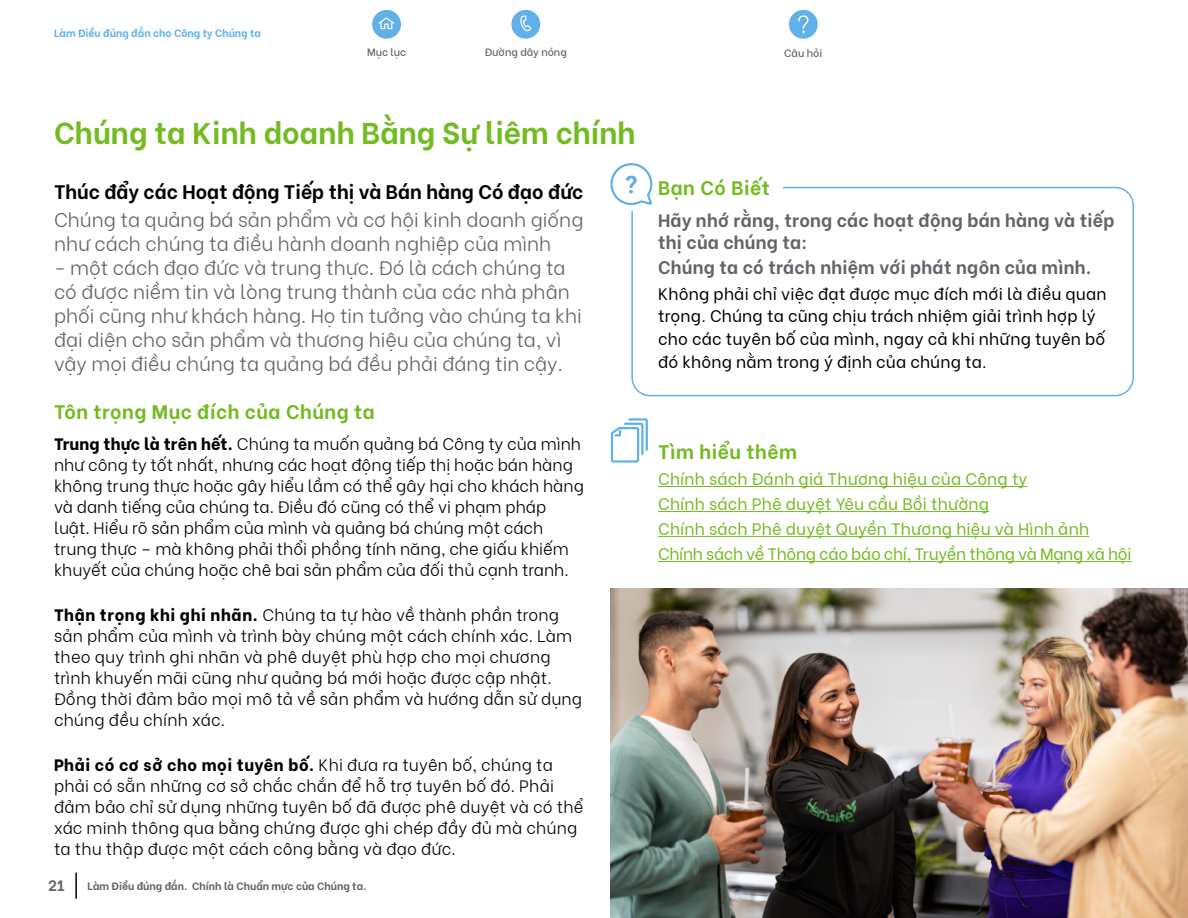
<style>
.page{position:relative;width:1188px;height:918px;background:#fff}
.page>*{position:absolute;margin:0;border:0;box-sizing:border-box;transform-origin:0 0}
.t1{font:700 30px "Be Vietnam";color:#74bb23}
.t2{font:300 19.5px/24px "Be Vietnam";color:#61646a}
.t3{font:700 19.5px "Be Vietnam";letter-spacing:.025em;color:#74bb23}
.t4{font:700 19.5px "Be Vietnam";color:#000}
.t5{font:700 18px/22.5px "Be Vietnam";letter-spacing:.01em;color:#61646a}
.t6{font:300 16.5px/21px "Be Vietnam";letter-spacing:.01em;color:#000}
.t7{font:16.5px/22.5px "Be Vietnam";letter-spacing:.01em;color:#000}
.t8{font:16.5px/25px "Be Vietnam";letter-spacing:.01em;color:#74bb23}
.t9{font:700 15px "Be Vietnam";color:#61646a}
.t10{font:700 10.5px "Be Vietnam";color:#61646a}
.t11{font:700 10.5px "Be Vietnam";color:#61b1e8}
.t12{font:500 10.5px "Be Vietnam";color:#61646a}
.s1{font-weight:800}
</style>
<div class="page">
<svg style="left:372px;top:10px;width:29px;height:29px"></svg>
<svg style="left:511px;top:9px;width:30px;height:30px"></svg>
<svg style="left:789px;top:9px;width:29px;height:30px"></svg>
<div style="left:631px;top:187px;width:503px;height:209px;border:2px solid #61b1e8;border-radius:18px"></div>
<div style="left:620px;top:164px;width:163px;height:47px;background:#fff"></div>
<svg style="left:610px;top:163px;width:43px;height:43px"></svg>
<hr style="left:658px;top:486px;width:369px;height:1px;background:#74bb23">
<hr style="left:658px;top:511px;width:331px;height:1px;background:#74bb23">
<hr style="left:658px;top:536px;width:431px;height:1px;background:#74bb23">
<hr style="left:658px;top:561px;width:474px;height:1px;background:#74bb23">
<svg style="left:610px;top:418px;width:38px;height:45px"></svg>
<img style="left:611px;top:589px;width:577px;height:329px">
<hr style="left:75px;top:873px;width:2px;height:26px;background:#000">
<p class="t11" style="left:54px;top:24px;width:209px">Làm Điều đúng đắn cho Công ty Chúng ta</p>
<p class="t12" style="left:367px;top:44px;width:41px">Mục lục</p>
<p class="t12" style="left:485px;top:44px;width:84px">Đường dây nóng</p>
<p class="t12" style="left:784px;top:44px;width:40px">Câu hỏi</p>
<h1 class="t1" style="left:54px;top:108px;width:583px">Chúng ta Kinh doanh Bằng Sự liêm chính</h1>
<p class="t4" style="left:54px;top:176px;width:531px">Thúc đẩy các Hoạt động Tiếp thị và Bán hàng Có đạo đức</p>
<p class="t2" style="left:54px;top:206px;width:531px">Chúng ta quảng bá sản phẩm và cơ hội kinh doanh giống như cách chúng ta điều hành doanh nghiệp của mình</p>
<p class="t2" style="left:54px;top:254px;width:529px">- một cách đạo đức và trung thực. Đó là cách chúng ta có được niềm tin và lòng trung thành của các nhà phân phối cũng như khách hàng. Họ tin tưởng vào chúng ta khi đại diện cho sản phẩm và thương hiệu của chúng ta, vì vậy mọi điều chúng ta quảng bá đều phải đáng tin cậy.</p>
<p class="t3" style="left:54px;top:396px;width:323px">Tôn trọng Mục đích của Chúng ta</p>
<p class="t6" style="left:54px;top:432px;width:532px"><span class="s1">Trung thực là trên hết.</span> Chúng ta muốn quảng bá Công ty của mình như công ty tốt nhất, nhưng các hoạt động tiếp thị hoặc bán hàng không trung thực hoặc gây hiểu lầm có thể gây hại cho khách hàng và danh tiếng của chúng ta. Điều đó cũng có thể vi phạm pháp luật. Hiểu rõ sản phẩm của mình và quảng bá chúng một cách trung thực – mà không phải thổi phồng tính năng, che giấu khiếm khuyết của chúng hoặc chê bai sản phẩm của đối thủ cạnh tranh.</p>
<p class="t6" style="left:54px;top:603px;width:530px"><span class="s1">Thận trọng khi ghi nhãn.</span> Chúng ta tự hào về thành phần trong sản phẩm của mình và trình bày chúng một cách chính xác. Làm theo quy trình ghi nhãn và phê duyệt phù hợp cho mọi chương trình khuyến mãi cũng như quảng bá mới hoặc được cập nhật.<br>Đồng thời đảm bảo mọi mô tả về sản phẩm và hướng dẫn sử dụng chúng đều chính xác.</p>
<p class="t6" style="left:54px;top:753px;width:531px"><span class="s1">Phải có cơ sở cho mọi tuyên bố.</span> Khi đưa ra tuyên bố, chúng ta phải có sẵn những cơ sở chắc chắn để hỗ trợ tuyên bố đó. Phải đảm bảo chỉ sử dụng những tuyên bố đã được phê duyệt và có thể xác minh thông qua bằng chứng được ghi chép đầy đủ mà chúng ta thu thập được một cách công bằng và đạo đức.</p>
<p class="t9" style="left:48px;top:873px;width:18px">21</p>
<p class="t10" style="left:87px;top:878px;width:281px">Làm Điều đúng đắn. Chính là Chuẩn mực của Chúng ta.</p>
<p class="t3" style="left:658px;top:172px;width:113px">Bạn Có Biết</p>
<p class="t5" style="left:658px;top:207px;width:458px">Hãy nhớ rằng, trong các hoạt động bán hàng và tiếp thị của chúng ta:</p>
<p class="t5" style="left:658px;top:254px;width:435px">Chúng ta có trách nhiệm với phát ngôn của mình.</p>
<p class="t7" style="left:658px;top:281px;width:450px">Không phải chỉ việc đạt được mục đích mới là điều quan trọng. Chúng ta cũng chịu trách nhiệm giải trình hợp lý cho các tuyên bố của mình, ngay cả khi những tuyên bố đó không nằm trong ý định của chúng ta.</p>
<p class="t3" style="left:658px;top:436px;width:141px">Tìm hiểu thêm</p>
<p class="t8" style="left:658px;top:465px;width:475px">Chính sách Đánh giá Thương hiệu của Công ty<br>Chính sách Phê duyệt Yêu cầu Bồi thường<br>Chính sách Phê duyệt Quyền Thương hiệu và Hình ảnh Chính sách về Thông cáo báo chí, Truyền thông và Mạng xã hội</p>
</div>
